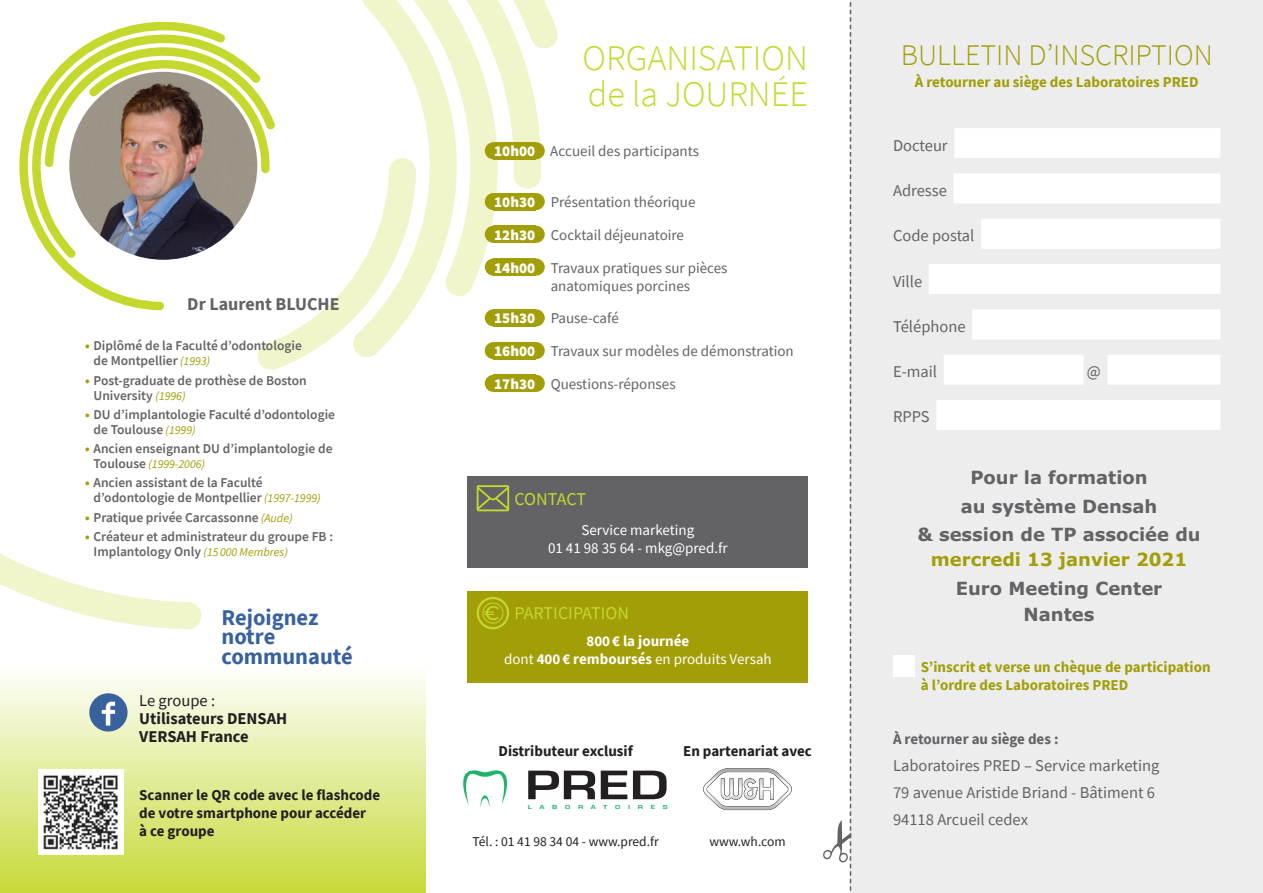
<style>
.page{position:relative;width:1263px;height:893px;background:#fff}
.page>*{position:absolute;margin:0;border:0;box-sizing:border-box;transform-origin:0 0}
.t1{font:600 38.1px "Eurostile";color:#231f20;scale:1.35 1}
.t2{font:300 36px/36px "Source Sans Pro";color:#c4d82d}
.t3{font:300 30px "Source Sans Pro";color:#a29e07}
.t4{font:700 22.5px/19.5px "Source Sans Pro";color:#37619f}
.t5{font:700 18px/28.3px "Verdana Pro";color:#636366;text-align:center}
.t6{font:700 18px/29.5px "Verdana Pro";color:#a29e07;text-align:center}
.t7{font:18px "Source Sans Pro";color:#c4d82d}
.t8{font:700 18px "Source Sans Pro";color:#636366}
.t9{font:16.5px "Source Sans Pro";color:#636366}
.t10{font:700 16.5px/18px "Source Sans Pro";color:#231f20}
.t11{font:16.5px "Source Sans Pro";color:#231f20}
.Journée{font:15px/18px "Source Sans Pro";color:#636366}
.t12{font:700 15px/18px "Source Sans Pro";color:#231f20}
.t13{font:700 15px/18px "Source Sans Pro";color:#a29e07}
.t14{font:15px "Source Sans Pro";color:#fff}
.t15{font:900 15px "Source Sans Pro";color:#fff}
.t16{font:700 15px "Source Sans Pro";color:#636366}
.t17{font:700 15px "Source Sans Pro";color:#fff}
.t18{font:600 13.5px/15px "Source Sans Pro";color:#636366}
.t19{font:13.5px "Source Sans Pro";color:#231f20}
.t20{font:italic 12px "Source Sans Pro";color:#a29e07}
.t21{font:600 5.4px "Eurostile";color:#1eb26a;scale:1.35 1}
.s1{font-weight:700;color:#a29e07}
.s2{font-weight:400;font-style:italic;font-size:12px;color:#a29e07}
.s3{font-weight:600;font-style:normal;font-size:13.5px;color:#636366}
.s4{font-weight:700}
.s5{color:#636366}
</style>
<div class="page">
<div style="left:850px;top:0;width:413px;height:893px;background:#ededee"></div>
<div style="left:0;top:665px;width:425px;height:228px;background:linear-gradient(to bottom,#fefefd,#c7da39)"></div>
<div style="left:954px;top:128px;width:266px;height:30px;background:#fff"></div>
<div style="left:953px;top:173px;width:267px;height:30px;background:#fff"></div>
<div style="left:981px;top:219px;width:239px;height:30px;background:#fff"></div>
<div style="left:929px;top:264px;width:291px;height:30px;background:#fff"></div>
<div style="left:972px;top:309px;width:248px;height:30px;background:#fff"></div>
<div style="left:944px;top:355px;width:139px;height:30px;background:#fff"></div>
<div style="left:1107px;top:355px;width:113px;height:30px;background:#fff"></div>
<div style="left:936px;top:400px;width:284px;height:30px;background:#fff"></div>
<div style="left:893px;top:656px;width:21px;height:21px;background:#fff"></div>
<div style="left:38px;top:769px;width:85px;height:86px;background:#fff"></div>
<img style="left:43px;top:775px;width:75px;height:75px">
<svg style="left:0;top:553px;width:202px;height:76px"></svg>
<svg style="left:19px;top:0;width:527px;height:189px"></svg>
<svg style="left:193px;top:0;width:346px;height:276px"></svg>
<svg style="left:352px;top:0;width:132px;height:305px;fill:#f0f5cb"></svg>
<svg style="left:45px;top:32px;width:371px;height:338px"></svg>
<svg style="left:89px;top:693px;width:39px;height:38px"></svg>
<div style="left:485px;top:142px;width:17px;height:17px;background:#a29e07;border-radius:50%"></div>
<div style="left:528px;top:142px;width:17px;height:17px;background:#a29e07;border-radius:50%"></div>
<div style="left:493px;top:142px;width:43px;height:17px;background:#a29e07"></div>
<div style="left:485px;top:193px;width:17px;height:17px;background:#a29e07;border-radius:50%"></div>
<div style="left:528px;top:193px;width:17px;height:17px;background:#a29e07;border-radius:50%"></div>
<div style="left:493px;top:193px;width:43px;height:17px;background:#a29e07"></div>
<div style="left:485px;top:226px;width:17px;height:17px;background:#a29e07;border-radius:50%"></div>
<div style="left:528px;top:226px;width:17px;height:17px;background:#a29e07;border-radius:50%"></div>
<div style="left:493px;top:226px;width:43px;height:17px;background:#a29e07"></div>
<div style="left:485px;top:259px;width:17px;height:17px;background:#a29e07;border-radius:50%"></div>
<div style="left:528px;top:259px;width:17px;height:17px;background:#a29e07;border-radius:50%"></div>
<div style="left:493px;top:259px;width:43px;height:17px;background:#a29e07"></div>
<div style="left:485px;top:309px;width:17px;height:17px;background:#a29e07;border-radius:50%"></div>
<div style="left:528px;top:309px;width:17px;height:17px;background:#a29e07;border-radius:50%"></div>
<div style="left:493px;top:309px;width:43px;height:17px;background:#a29e07"></div>
<div style="left:485px;top:342px;width:17px;height:17px;background:#a29e07;border-radius:50%"></div>
<div style="left:528px;top:342px;width:17px;height:17px;background:#a29e07;border-radius:50%"></div>
<div style="left:493px;top:342px;width:43px;height:17px;background:#a29e07"></div>
<div style="left:485px;top:375px;width:17px;height:17px;background:#a29e07;border-radius:50%"></div>
<div style="left:528px;top:375px;width:17px;height:17px;background:#a29e07;border-radius:50%"></div>
<div style="left:493px;top:375px;width:43px;height:17px;background:#a29e07"></div>
<div style="left:468px;top:476px;width:340px;height:92px;background:#636366"></div>
<svg style="left:477px;top:485px;width:32px;height:26px"></svg>
<div style="left:468px;top:591px;width:340px;height:92px;background:#a29e07"></div>
<div style="left:477px;top:597px;width:32px;height:32px;border:2px solid #c4d82d;border-radius:50%"></div>
<svg style="left:484px;top:606px;width:15px;height:14px"></svg>
<div style="left:483px;top:603px;width:20px;height:20px;border:1px solid #c4d82d;border-radius:50%"></div>
<svg style="left:823px;top:2px;width:28px;height:889px"></svg>
<svg style="left:463px;top:770px;width:44px;height:37px"></svg>
<svg style="left:703px;top:768px;width:89px;height:42px"></svg>
<p class="t8" style="left:187px;top:292px;width:154px">Dr Laurent BLUCHE</p>
<p class="t18" style="left:94px;top:338px;width:210px;text-indent:-9px"><span class="s1">•</span> Diplômé de la Faculté d’odontologie de Montpellier <span class="s2">(1993)</span></p>
<p class="t18" style="left:94px;top:372px;width:215px;text-indent:-9px"><span class="s1">•</span> Post-graduate de prothèse de Boston<br>University <span class="s2">(1996)</span></p>
<p class="t18" style="left:94px;top:407px;width:243px;text-indent:-9px"><span class="s1">•</span> DU d’implantologie Faculté d’odontologie de Toulouse <span class="s2">(1999)</span></p>
<p class="t18" style="left:85px;top:441px;width:249px"><span class="s1">•</span> Ancien enseignant DU d’implantologie de</p>
<p class="t20" style="left:94px;top:456px;width:113px"><span class="s3">Toulouse</span> (1999-2006)</p>
<p class="t18" style="left:94px;top:475px;width:229px;text-indent:-9px"><span class="s1">•</span> Ancien assistant de la Faculté d’odontologie de Montpellier <span class="s2">(1997-1999)</span></p>
<p class="t18" style="left:85px;top:509px;width:209px"><span class="s1">•</span> Pratique privée Carcassonne <span class="s2">(Aude)</span></p>
<p class="t18" style="left:94px;top:529px;width:241px;text-indent:-9px"><span class="s1">•</span> Créateur et administrateur du groupe FB :<br>Implantology Only <span class="s2">(15 000 Membres)</span></p>
<p class="t4" style="left:222px;top:607px;width:133px">Rejoignez notre communauté</p>
<p class="t11" style="left:139px;top:690px;width:77px">Le groupe :</p>
<p class="t10" style="left:139px;top:709px;width:150px">Utilisateurs DENSAH<br>VERSAH France</p>
<p class="t12" style="left:139px;top:786px;width:243px">Scanner le QR code avec le flashcode de votre smartphone pour accéder<br>à ce groupe</p>
<p class="t2" style="left:583px;top:40px;width:227px">ORGANISATION de la JOURNÉE</p>
<p class="t15" style="left:494px;top:141px;width:43px">10h00</p>
<p class="Journée" style="left:550px;top:142px;width:150px">Accueil des participants</p>
<p class="t15" style="left:494px;top:192px;width:43px">10h30</p>
<p class="Journée" style="left:551px;top:193px;width:146px">Présentation théorique</p>
<p class="t15" style="left:494px;top:225px;width:43px">12h30</p>
<p class="Journée" style="left:551px;top:226px;width:135px">Cocktail déjeunatoire</p>
<p class="t15" style="left:494px;top:257px;width:43px">14h00</p>
<p class="Journée" style="left:551px;top:259px;width:178px">Travaux pratiques sur pièces anatomiques porcines</p>
<p class="t15" style="left:494px;top:308px;width:43px">15h30</p>
<p class="Journée" style="left:551px;top:309px;width:70px">Pause-café</p>
<p class="t15" style="left:494px;top:341px;width:43px">16h00</p>
<p class="Journée" style="left:551px;top:342px;width:245px">Travaux sur modèles de démonstration</p>
<p class="t15" style="left:494px;top:374px;width:43px">17h30</p>
<p class="Journée" style="left:551px;top:375px;width:126px">Questions-réponses</p>
<p class="t7" style="left:514px;top:487px;width:73px">CONTACT</p>
<p class="t14" style="left:581px;top:521px;width:114px">Service marketing</p>
<p class="t14" style="left:548px;top:539px;width:181px">01 41 98 35 64 - mkg@pred.fr</p>
<p class="t7" style="left:514px;top:602px;width:116px">PARTICIPATION</p>
<p class="t17" style="left:586px;top:631px;width:104px">800€ la journée</p>
<p class="t14" style="left:504px;top:649px;width:269px">dont <span class="s4">400€ remboursés</span> en produits Versah</p>
<p class="t12" style="left:498px;top:742px;width:136px">Distributeur exclusif</p>
<p class="t1" style="left:525px;top:761px;width:108px">PRED</p>
<p class="t21" style="left:528px;top:803px;width:5px">L</p>
<p class="t21" style="left:539px;top:803px;width:5px">A</p>
<p class="t21" style="left:552px;top:803px;width:5px">B</p>
<p class="t21" style="left:565px;top:803px;width:5px">O</p>
<p class="t21" style="left:578px;top:803px;width:5px">R</p>
<p class="t21" style="left:591px;top:803px;width:5px">A</p>
<p class="t21" style="left:603px;top:803px;width:5px">T</p>
<p class="t21" style="left:615px;top:803px;width:5px">O</p>
<p class="t21" style="left:628px;top:803px;width:3px">I</p>
<p class="t21" style="left:638px;top:803px;width:5px">R</p>
<p class="t21" style="left:651px;top:803px;width:5px">E</p>
<p class="t21" style="left:663px;top:803px;width:5px">S</p>
<p class="t19" style="left:473px;top:833px;width:188px">Tél. : 01 41 98 34 04 - www.pred.fr</p>
<p class="t12" style="left:683px;top:742px;width:130px">En partenariat avec</p>
<p class="t19" style="left:709px;top:833px;width:78px">www.wh.com</p>
<p class="t3" style="left:901px;top:37px;width:313px">BULLETIN D’INSCRIPTION</p>
<p class="t13" style="left:915px;top:73px;width:285px">À retourner au siège des Laboratoires PRED</p>
<p class="t9" style="left:893px;top:135px;width:56px">Docteur</p>
<p class="t9" style="left:893px;top:180px;width:55px">Adresse</p>
<p class="t9" style="left:893px;top:225px;width:83px">Code postal</p>
<p class="t9" style="left:893px;top:271px;width:31px">Ville</p>
<p class="t9" style="left:893px;top:316px;width:74px">Téléphone</p>
<p class="t9" style="left:893px;top:361px;width:46px">E-mail</p>
<p class="t9" style="left:1087px;top:361px;width:15px">@</p>
<p class="t9" style="left:893px;top:406px;width:38px">RPPS</p>
<p class="t5" style="left:917px;top:464px;width:285px">Pour la formation<br>au système Densah<br>&amp; session de TP associée du</p>
<p class="t6" style="left:931px;top:544px;width:258px">mercredi 13 janvier 2021<br><span class="s5">Euro Meeting Center</span></p>
<p class="t5" style="left:1023px;top:601px;width:72px">Nantes</p>
<p class="t13" style="left:921px;top:658px;width:291px">S’inscrit et verse un chèque de participation à l’ordre des Laboratoires PRED</p>
<p class="t16" style="left:893px;top:729px;width:167px">À retourner au siège des :</p>
<p class="t9" style="left:893px;top:755px;width:268px">Laboratoires PRED – Service marketing</p>
<p class="t9" style="left:893px;top:782px;width:264px">79 avenue Aristide Briand - Bâtiment 6</p>
<p class="t9" style="left:893px;top:809px;width:137px">94118 Arcueil cedex</p>
</div>
